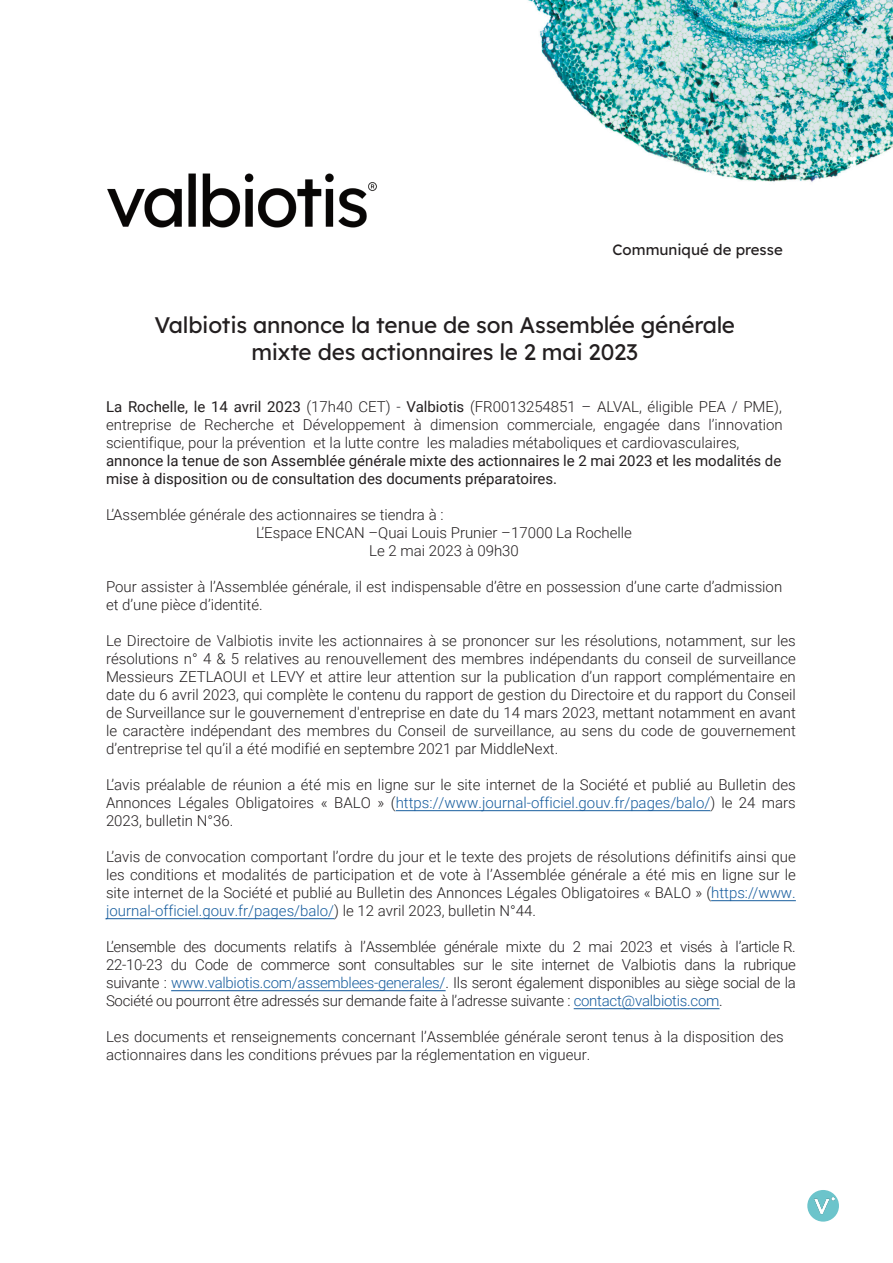
<style>
.page{position:relative;width:893px;height:1263px;background:#fff}
.page>*{position:absolute;margin:0;border:0;box-sizing:border-box;transform-origin:0 0}
.t1{font:22.5px/27px "Lexend Deca";letter-spacing:-.01em;color:#231f20;text-align:center}
.t2{font:300 15px/18px "Roboto";color:#231f20;text-align:justify}
.t3{font:15px "Lexend Deca";color:#231f20}
.s1{font-weight:400}
.s2{color:#175d9e}
</style>
<div class="page">
<img style="left:808px;top:1190px;width:31px;height:31px">
<img style="left:107px;top:173px;width:270px;height:55px">
<img style="left:528px;top:0;width:365px;height:182px">
<hr style="left:396px;top:810px;width:314px;height:1px;background:#175d9e">
<hr style="left:711px;top:900px;width:85px;height:1px;background:#175d9e">
<hr style="left:106px;top:918px;width:228px;height:1px;background:#175d9e">
<hr style="left:171px;top:990px;width:275px;height:1px;background:#175d9e">
<hr style="left:574px;top:1008px;width:145px;height:1px;background:#175d9e">
<p class="t3" style="left:612px;top:237px;width:172px">Communiqué de presse</p>
<p class="t1" style="left:154px;top:309px;width:582px">Valbiotis annonce la tenue de son Assemblée générale mixte des actionnaires le 2 mai 2023</p>
<p class="t2" style="left:106px;top:397px;width:678px;text-align:left"><span class="s1">La Rochelle, le 14 avril 2023</span> (17h40 CET) - <span class="s1">Valbiotis</span> (FR0013254851 – ALVAL, éligible PEA / PME), entreprise de Recherche et Développement à dimension commerciale, engagée dans l’innovation scientifique, pour la prévention et la lutte contre les maladies métaboliques et cardiovasculaires, <span class="s1">annonce la tenue de son Assemblée générale mixte des actionnaires le 2 mai 2023 et les modalités de mise à disposition ou de consultation des documents préparatoires.</span></p>
<p class="t2" style="left:106px;top:505px;width:339px">L’Assemblée générale des actionnaires se tiendra à :</p>
<p class="t2" style="left:256px;top:523px;width:377px">L’Espace ENCAN –Quai Louis Prunier –17000 La Rochelle</p>
<p class="t2" style="left:369px;top:541px;width:151px">Le 2 mai 2023 à 09h30</p>
<p class="t2" style="left:106px;top:577px;width:678px">Pour assister à l’Assemblée générale, il est indispensable d’être en possession d’une carte d’admission et d’une pièce d’identité.</p>
<p class="t2" style="left:106px;top:631px;width:691px">Le Directoire de Valbiotis invite les actionnaires à se prononcer sur les résolutions, notamment, sur les résolutions n° 4 &amp; 5 relatives au renouvellement des membres indépendants du conseil de surveillance Messieurs ZETLAOUI et LEVY et attire leur attention sur la publication d’un rapport complémentaire en date du 6 avril 2023, qui complète le contenu du rapport de gestion du Directoire et du rapport du Conseil de Surveillance sur le gouvernement d'entreprise en date du 14 mars 2023, mettant notamment en avant le caractère indépendant des membres du Conseil de surveillance, au sens du code de gouvernement d’entreprise tel qu’il a été modifié en septembre 2021 par MiddleNext.</p>
<p class="t2" style="left:106px;top:775px;width:691px">L’avis préalable de réunion a été mis en ligne sur le site internet de la Société et publié au Bulletin des Annonces Légales Obligatoires « BALO » (<span class="s2">https://www.journal-officiel.gouv.fr/pages/balo/</span>) le 24 mars 2023, bulletin N°36.</p>
<p class="t2" style="left:106px;top:847px;width:691px">L’avis de convocation comportant l’ordre du jour et le texte des projets de résolutions définitifs ainsi que les conditions et modalités de participation et de vote à l’Assemblée générale a été mis en ligne sur le site internet de la Société et publié au Bulletin des Annonces Légales Obligatoires « BALO » (<span class="s2">https://www. journal-officiel.gouv.fr/pages/balo/</span>) le 12 avril 2023, bulletin N°44.</p>
<p class="t2" style="left:106px;top:937px;width:691px">L’ensemble des documents relatifs à l’Assemblée générale mixte du 2 mai 2023 et visés à l’article R.<br>22-10-23 du Code de commerce sont consultables sur le site internet de Valbiotis dans la rubrique suivante : <span class="s2">www.valbiotis.com/assemblees-generales/</span>. Ils seront également disponibles au siège social de la Société ou pourront être adressés sur demande faite à l’adresse suivante : <span class="s2">contact@valbiotis.com</span>.</p>
<p class="t2" style="left:106px;top:1027px;width:679px">Les documents et renseignements concernant l’Assemblée générale seront tenus à la disposition des actionnaires dans les conditions prévues par la réglementation en vigueur.</p>
</div>
